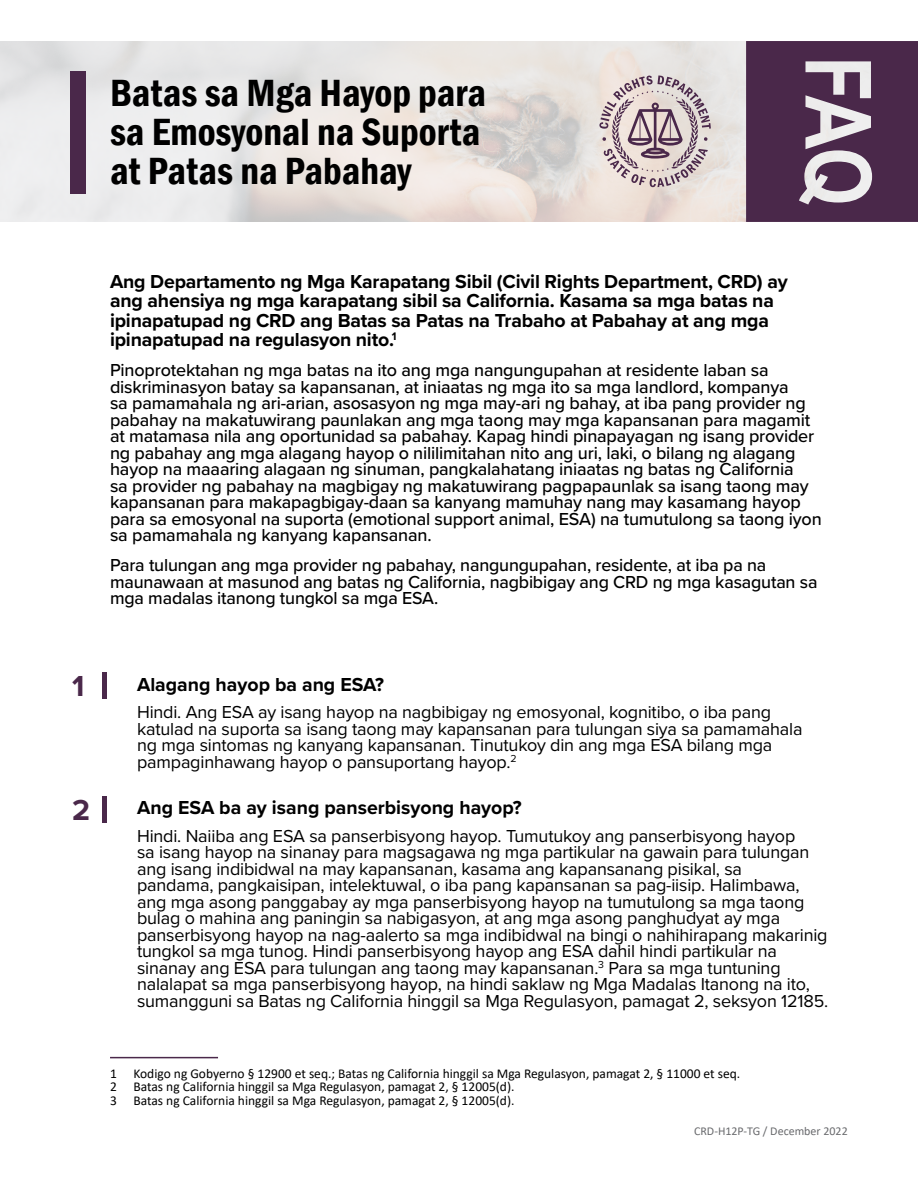
<style>
.page{position:relative;width:918px;height:1188px;background:#fff}
.page>*{position:absolute;margin:0;border:0;box-sizing:border-box;transform-origin:0 0}
.t1{font:600 condensed 39px/39px "Franklin Gothic";color:#000}
.t2{font:700 30px "Proxima Nova";color:#4a284a}
.t3{font:700 19.5px/19.5px "Proxima Nova";letter-spacing:-.01em;color:#000}
.t4{font:18px/16.5px "Proxima Nova";letter-spacing:-.01em;color:#000}
.t5{font:500 18px/16.5px "Proxima Nova";letter-spacing:-.01em;color:#000}
.t6{font:13.5px "Calibri";color:#000}
.t7{font:12px "Calibri";color:#696a6d}
</style>
<div class="page">
<img style="left:0;top:41px;width:746px;height:181px">
<svg style="left:746px;top:41px;width:172px;height:181px;background:#634663"></svg>
<div style="left:70px;top:71px;width:16px;height:122px;background:#4a284a"></div>
<svg style="left:599px;top:75px;width:112px;height:112px;background:#c7b8ba"></svg>
<hr style="left:110px;top:1057px;width:108px;height:1px;background:#4a284a">
<div style="left:102px;top:672px;width:5px;height:26px;background:#4a284a"></div>
<div style="left:102px;top:796px;width:5px;height:26px;background:#4a284a"></div>
<h1 class="t1" style="left:110px;top:73px;width:378px">Batas sa Mga Hayop para sa Emosyonal na Suporta at Patas na Pabahay</h1>
<p class="t3" style="left:110px;top:271px;width:679px">Ang Departamento ng Mga Karapatang Sibil (Civil Rights Department, CRD) ay ang ahensiya ng mga karapatang sibil sa California. Kasama sa mga batas na ipinapatupad ng CRD ang Batas sa Patas na Trabaho at Pabahay at ang mga ipinapatupad na regulasyon nito.<sup>1</sup></p>
<p class="t5" style="left:110px;top:361px;width:713px">Pinoprotektahan ng mga batas na ito ang mga nangungupahan at residente laban sa diskriminasyon batay sa kapansanan, at iniaatas ng mga ito sa mga landlord, kompanya<br>sa pamamahala ng ari-arian, asosasyon ng mga may-ari ng bahay, at iba pang provider ng pabahay na makatuwirang paunlakan ang mga taong may mga kapansanan para magamit at matamasa nila ang oportunidad sa pabahay. Kapag hindi pinapayagan ng isang provider ng pabahay ang mga alagang hayop o nililimitahan nito ang uri, laki o, bilang ng alagang hayop na maaaring alagaan ng sinuman, pangkalahatang iniaatas ng batas ng California<br>sa provider ng pabahay na magbigay ng makatuwirang pagpapaunlak sa isang taong may kapansanan para makapagbigay-daan sa kanyang mamuhay nang may kasamang hayop para sa emosyonal na suporta (emotional support animal, ESA) na tumutulong sa taong iyon sa pamamahala ng kanyang kapansanan.</p>
<p class="t5" style="left:110px;top:556px;width:709px">Para tulungan ang mga provider ng pabahay, nangungupahan, residente, at iba pa na maunawaan at masunod ang batas ng California, nagbibigay ang CRD ng mga kasagutan sa mga madalas itanong tungkol sa mga ESA.</p>
<h2 class="t2" style="left:72px;top:663px;width:14px">1</h2>
<h2 class="t2" style="left:72px;top:787px;width:19px">2</h2>
<p class="t3" style="left:137px;top:674px;width:249px">Alagang hayop ba ang ESA?</p>
<p class="t4" style="left:137px;top:703px;width:667px">Hindi. Ang ESA ay isang hayop na nagbibigay ng emosyonal, kognitibo o, iba pang katulad na suporta sa isang taong may kapansanan para tulungan siya sa pamamahala ng mga sintomas ng kanyang kapansanan. Tinutukoy din ang mga ESA bilang mga pampaginhawang hayop o pansuportang hayop.<sup>2</sup></p>
<p class="t3" style="left:137px;top:798px;width:386px">Ang ESA ba ay isang panserbisyong hayop?</p>
<p class="t4" style="left:137px;top:827px;width:693px">Hindi. Naiiba ang ESA sa panserbisyong hayop. Tumutukoy ang panserbisyong hayop<br>sa isang hayop na sinanay para magsagawa ng mga partikular na gawain para tulungan ang isang indibidwal na may kapansanan, kasama ang kapansanang pisikal, sa<br>pandama, pangkaisipan, intelektuwal o, iba pang kapansanan sa pag-iisip. Halimbawa, ang mga asong panggabay ay mga panserbisyong hayop na tumutulong sa mga taong bulag o mahina ang paningin sa nabigasyon, at ang mga asong panghudyat ay mga panserbisyong hayop na nag-aalerto sa mga indibidwal na bingi o nahihirapang makarinig tungkol sa mga tunog. Hindi panserbisyong hayop ang ESA dahil hindi partikular na sinanay ang ESA para tulungan ang taong may kapansanan.<sup>3</sup> Para sa mga tuntuning nalalapat sa mga panserbisyong hayop, na hindi saklaw ng Mga Madalas Itanong na ito, sumangguni sa Batas ng California hinggil sa Mga Regulasyon, pamagat 2, seksyon 12185.</p>
<p class="t6" style="left:110px;top:1064px;width:8px">1</p>
<p class="t6" style="left:110px;top:1077px;width:8px">2</p>
<p class="t6" style="left:110px;top:1091px;width:8px">3</p>
<p class="t6" style="left:133px;top:1064px;width:608px">Kodigo ng Gobyerno § 12900 et seq ; . Batas ng California hinggil sa Mga Regulasyon, pamagat 2, § 11000 et seq.</p>
<p class="t6" style="left:133px;top:1077px;width:383px">Batas ng California hinggil sa Mga Regulasyon, pamagat 2, § 12005 . (d(</p>
<p class="t6" style="left:133px;top:1091px;width:383px">Batas ng California hinggil sa Mga Regulasyon, pamagat 2, § 12005 . (d(</p>
<p class="t7" style="left:694px;top:1123px;width:155px">CRD H- 12 -P TG / December 2022</p>
</div>
